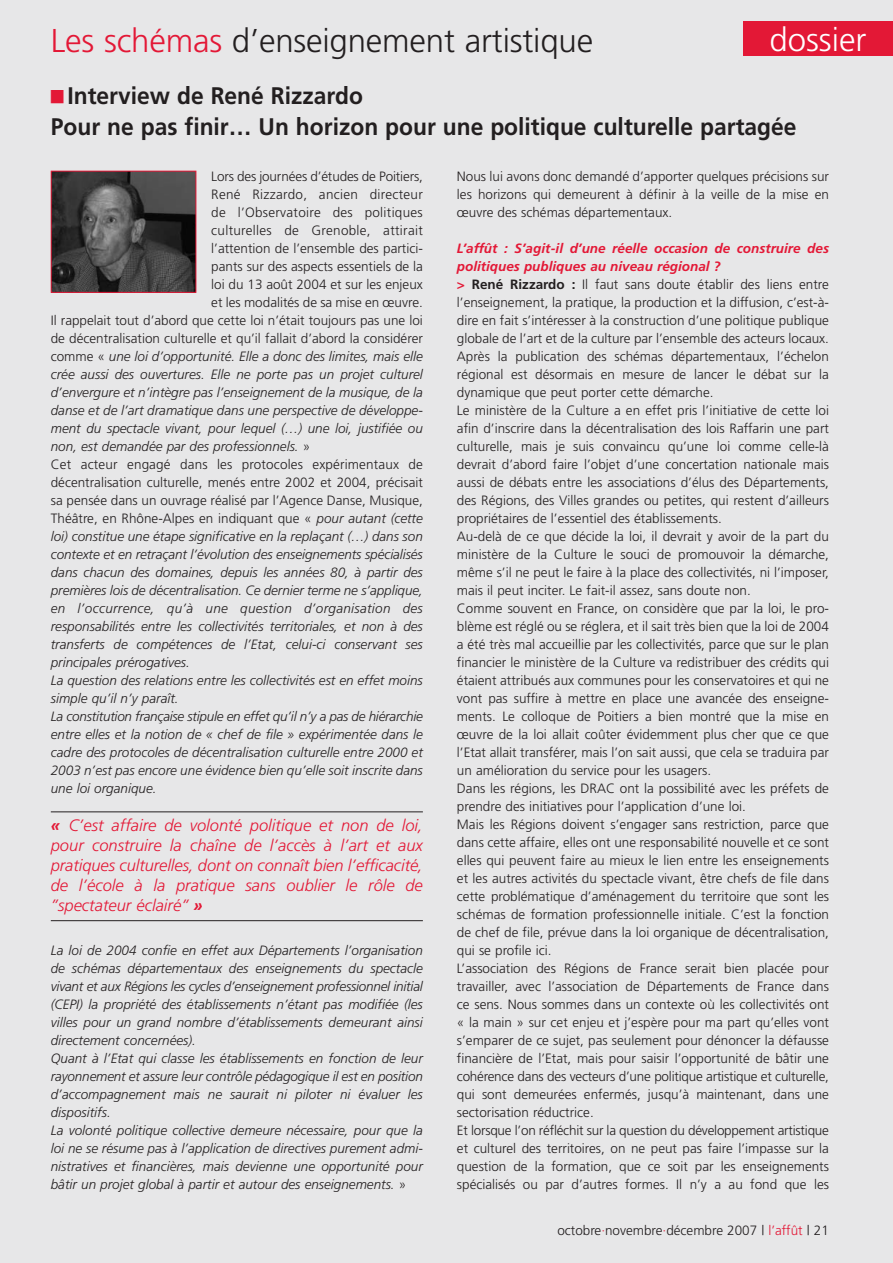
<style>
.page{position:relative;width:893px;height:1263px;background:#fff}
.page>*{position:absolute;margin:0;border:0;box-sizing:border-box;transform-origin:0 0}
.t1{font:300 33px "Frutiger";letter-spacing:-.005em;color:#231f20}
.t2{font:300 33px "Frutiger";color:#fff}
.t3{font:700 24px/31.5px "Frutiger";color:#231f20;scale:.95 1}
.t4{font:italic 300 16.5px/19.8px "Frutiger";color:#e31836;text-align:justify}
.t5{font:300 13.5px/18px "Frutiger";color:#231f20;text-align:justify}
.t6{font:italic 300 13.5px/18px "Frutiger";color:#231f20}
.t7{font:300 13.5px "Frutiger";letter-spacing:.02em;color:#231f20}
.t8{font:italic 300 13.5px "Frutiger";letter-spacing:.02em;color:#231f20}
.s1{color:#e31836}
.s2{font-style:normal}
.s3{font-style:italic}
.s4{font-weight:700}
.s5{font-weight:700;font-style:italic;color:#e31836}
.s6{font-weight:700;color:#e31836}
</style>
<div class="page">
<div style="left:0;top:1px;width:893px;height:1262px;background:#e7e7e8"></div>
<div style="left:743px;top:22px;width:150px;height:34px;background:#e31836"></div>
<img style="left:53px;top:173px;width:141px;height:118px">
<div style="left:51px;top:171px;width:145px;height:122px;border:1px solid #e31836"></div>
<hr style="left:51px;top:812px;width:372px;height:1px;background:#231f20">
<hr style="left:51px;top:920px;width:372px;height:1px;background:#231f20">
<h1 class="t1" style="left:51px;top:28px;width:544px"><span class="s1">Les schémas</span> d’enseignement artistique</h1>
<h1 class="t2" style="left:769px;top:26px;width:99px">dossier</h1>
<h2 class="t3" style="left:51px;top:81px;width:786px"><span class="s1">■</span> Interview de René Rizzardo<br>Pour ne pas finir… Un horizon pour une politique culturelle partagée</h2>
<p class="t5" style="left:211px;top:168px;width:213px">Lors des journées d’études de Poitiers,</p>
<p class="t7" style="left:211px;top:189px;width:213px">René Rizzardo, ancien directeur</p>
<p class="t7" style="left:211px;top:207px;width:213px">de l’Observatoire des politiques</p>
<p class="t7" style="left:211px;top:225px;width:213px">culturelles de Grenoble, attirait</p>
<p class="t5" style="left:211px;top:240px;width:213px">l’attention de l’ensemble des partici-</p>
<p class="t5" style="left:211px;top:258px;width:213px">pants sur des aspects essentiels de la</p>
<p class="t5" style="left:211px;top:276px;width:213px">loi du 13 août 2004 et sur les enjeux</p>
<p class="t5" style="left:211px;top:294px;width:213px">et les modalités de sa mise en œuvre.</p>
<p class="t5" style="left:51px;top:312px;width:374px">Il rappelait tout d’abord que cette loi n’était toujours pas une loi</p>
<p class="t5" style="left:51px;top:330px;width:374px">de décentralisation culturelle et qu’il fallait d’abord la considérer</p>
<p class="t6" style="left:51px;top:348px;width:374px"><span class="s2">comme «</span> une loi d’opportunité. Elle a donc des limites, mais elle</p>
<p class="t6" style="left:51px;top:366px;width:374px">crée aussi des ouvertures. Elle ne porte pas un projet culturel</p>
<p class="t6" style="left:51px;top:384px;width:374px">d’envergure et n’intègre pas l’enseignement de la musique, de la</p>
<p class="t6" style="left:51px;top:402px;width:374px">danse et de l’art dramatique dans une perspective de développe-</p>
<p class="t6" style="left:51px;top:420px;width:374px">ment du spectacle vivant, pour lequel (…) une loi, justifiée ou</p>
<p class="t6" style="left:51px;top:438px;width:261px">non, est demandée par des professionnels. <span class="s2">»</span></p>
<p class="t5" style="left:51px;top:456px;width:374px">Cet acteur engagé dans les protocoles expérimentaux de</p>
<p class="t5" style="left:51px;top:474px;width:374px">décentralisation culturelle, menés entre 2002 et 2004, précisait</p>
<p class="t5" style="left:51px;top:492px;width:374px">sa pensée dans un ouvrage réalisé par l’Agence Danse, Musique,</p>
<p class="t5" style="left:51px;top:510px;width:374px">Théâtre, en Rhône-Alpes en indiquant que « <span class="s3">pour autant (cette</span></p>
<p class="t6" style="left:51px;top:528px;width:374px">loi) constitue une étape significative en la replaçant (…) dans son</p>
<p class="t6" style="left:51px;top:546px;width:374px">contexte et en retraçant l’évolution des enseignements spécialisés</p>
<p class="t6" style="left:51px;top:564px;width:374px">dans chacun des domaines, depuis les années 80, à partir des</p>
<p class="t6" style="left:51px;top:582px;width:374px">premières lois de décentralisation. Ce dernier terme ne s’applique,</p>
<p class="t8" style="left:51px;top:603px;width:374px">en l’occurrence, qu’à une question d’organisation des</p>
<p class="t6" style="left:51px;top:618px;width:374px">responsabilités entre les collectivités territoriales, et non à des</p>
<p class="t6" style="left:51px;top:636px;width:374px">transferts de compétences de l’Etat, celui-ci conservant ses</p>
<p class="t6" style="left:51px;top:654px;width:141px">principales prérogatives.</p>
<p class="t6" style="left:51px;top:672px;width:374px">La question des relations entre les collectivités est en effet moins</p>
<p class="t6" style="left:51px;top:690px;width:129px">simple qu’il n’y paraît.</p>
<p class="t6" style="left:51px;top:708px;width:374px">La constitution française stipule en effet qu’il n’y a pas de hiérarchie</p>
<p class="t6" style="left:51px;top:726px;width:374px">entre elles et la notion de « chef de file » expérimentée dans le</p>
<p class="t6" style="left:51px;top:744px;width:374px">cadre des protocoles de décentralisation culturelle entre 2000 et</p>
<p class="t6" style="left:51px;top:762px;width:374px">2003 n’est pas encore une évidence bien qu’elle soit inscrite dans</p>
<p class="t6" style="left:51px;top:780px;width:107px">une loi organique.</p>
<p class="t4" style="left:51px;top:817px;width:374px"><span class="s4">«</span> C’est affaire de volonté politique et non de loi, pour construire la chaîne de l’accès à l’art et aux pratiques culturelles, dont on connaît bien l’efficacité, de l’école à la pratique sans oublier le rôle de ”spectateur éclairé” <span class="s4">»</span></p>
<p class="t6" style="left:51px;top:942px;width:374px">La loi de 2004 confie en effet aux Départements l’organisation de schémas départementaux des enseignements du spectacle vivant et aux Régions les cycles d’enseignement professionnel initial (CEPI) la propriété des établissements n’étant pas modifiée (les villes pour un grand nombre d’établissements demeurant ainsi directement concernées).<br>Quant à l’Etat qui classe les établissements en fonction de leur rayonnement et assure leur contrôle pédagogique il est en position d’accompagnement mais ne saurait ni piloter ni évaluer les dispositifs.<br>La volonté politique collective demeure nécessaire, pour que la loi ne se résume pas à l’application de directives purement admi&shy;nistratives et financières, mais devienne une opportunité pour bâtir un projet global à partir et autour des enseignements. <span class="s2">»</span></p>
<p class="t5" style="left:457px;top:168px;width:374px">Nous lui avons donc demandé d’apporter quelques précisions sur les horizons qui demeurent à définir à la veille de la mise en œuvre des schémas départementaux.</p>
<p class="t5" style="left:457px;top:240px;width:374px;text-align:left"><span class="s5">L’affût : S’agit-il d’une réelle occasion de construire des politiques publiques au niveau régional ?<br></span><span class="s6">&gt;</span> <span class="s4">René Rizzardo :</span> Il faut sans doute établir des liens entre l’enseignement, la pratique, la production et la diffusion, c’est-à&shy;dire en fait s’intéresser à la construction d’une politique publique globale de l’art et de la culture par l’ensemble des acteurs locaux.<br>Après la publication des schémas départementaux, l’échelon régional est désormais en mesure de lancer le débat sur la dynamique que peut porter cette démarche.<br>Le ministère de la Culture a en effet pris l’initiative de cette loi afin d’inscrire dans la décentralisation des lois Raffarin une part culturelle, mais je suis convaincu qu’une loi comme celle-là devrait d’abord faire l’objet d’une concertation nationale mais aussi de débats entre les associations d’élus des Départements, des Régions, des Villes grandes ou petites, qui restent d’ailleurs propriétaires de l’essentiel des établissements.<br>Au-delà de ce que décide la loi, il devrait y avoir de la part du ministère de la Culture le souci de promouvoir la démarche, même s’il ne peut le faire à la place des collectivités, ni l’imposer, mais il peut inciter. Le fait-il assez, sans doute non.<br>Comme souvent en France, on considère que par la loi, le pro&shy;blème est réglé ou se réglera, et il sait très bien que la loi de 2004 a été très mal accueillie par les collectivités, parce que sur le plan financier le ministère de la Culture va redistribuer des crédits qui étaient attribués aux communes pour les conservatoires et qui ne vont pas suffire à mettre en place une avancée des enseigne&shy;ments. Le colloque de Poitiers a bien montré que la mise en œuvre de la loi allait coûter évidemment plus cher que ce que l’Etat allait transférer, mais l’on sait aussi, que cela se traduira par un amélioration du service pour les usagers.<br>Dans les régions, les DRAC ont la possibilité avec les préfets de prendre des initiatives pour l’application d’une loi.<br>Mais les Régions doivent s’engager sans restriction, parce que dans cette affaire, elles ont une responsabilité nouvelle et ce sont elles qui peuvent faire au mieux le lien entre les enseignements et les autres activités du spectacle vivant, être chefs de file dans cette problématique d’aménagement du territoire que sont les schémas de formation professionnelle initiale. C’est la fonction de chef de file, prévue dans la loi organique de décentralisation, qui se profile ici.<br>L’association des Régions de France serait bien placée pour travailler, avec l’association de Départements de France dans ce sens. Nous sommes dans un contexte où les collectivités ont « la main » sur cet enjeu et j’espère pour ma part qu’elles vont s’emparer de ce sujet, pas seulement pour dénoncer la défausse financière de l’Etat, mais pour saisir l’opportunité de bâtir une cohérence dans des vecteurs d’une politique artistique et culturelle, qui sont demeurées enfermés, jusqu’à maintenant, dans une sectorisation réductrice.<br>Et lorsque l’on réfléchit sur la question du développement artistique et culturel des territoires, on ne peut pas faire l’impasse sur la question de la formation, que ce soit par les enseignements spécialisés ou par d’autres formes. Il n’y a au fond que les</p>
<p class="t5" style="left:557px;top:1223px;width:273px">octobre<span class="s1">·</span>novembre<span class="s1">·</span>décembre 2007 | <span class="s1">l’affût</span> | 21</p>
</div>
